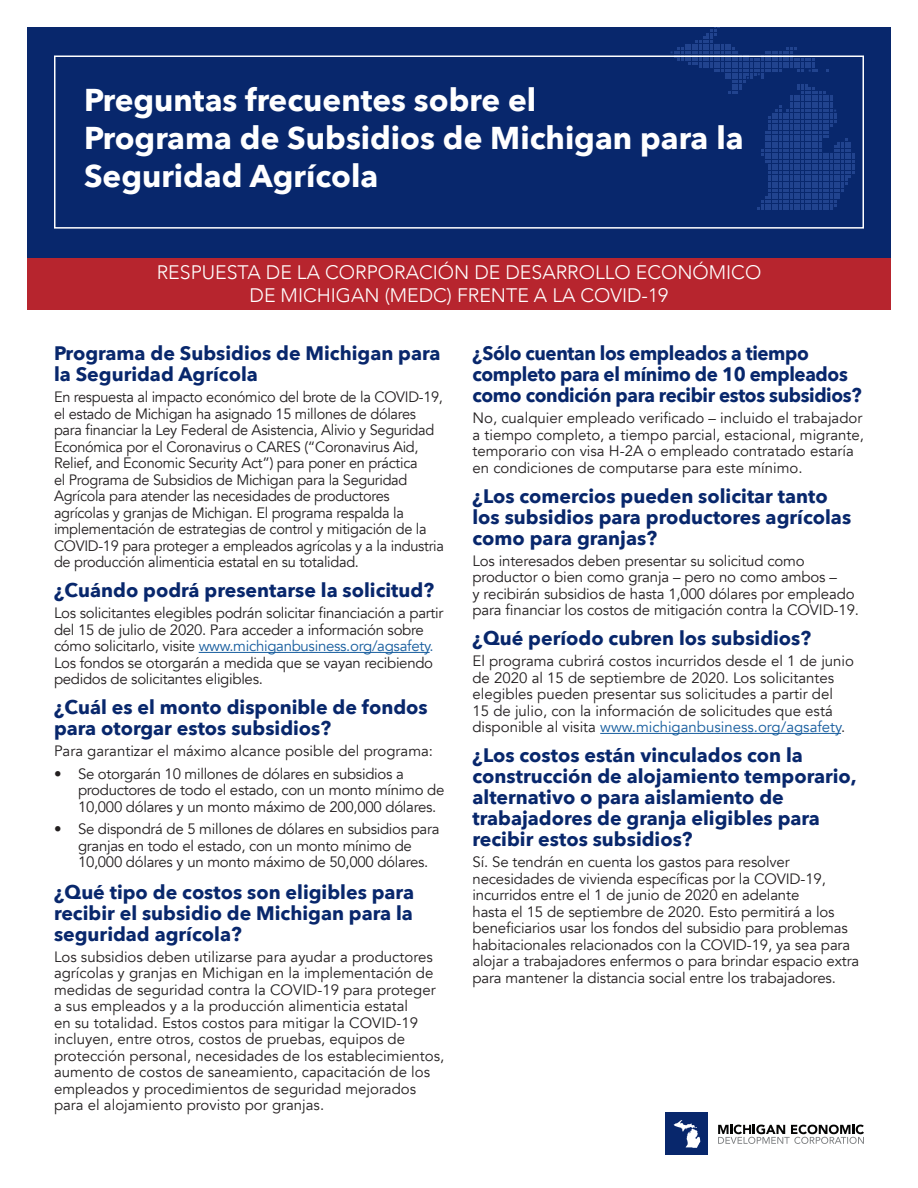
<style>
.page{position:relative;width:918px;height:1188px;background:#fff}
.page>*{position:absolute;margin:0;border:0;box-sizing:border-box;transform-origin:0 0}
.t1{font:700 31.5px/37.8px "Avenir Next";color:#fff}
.t2{font:700 19.5px/21px "Avenir Next";color:#08276c}
.t3{font:700 19.5px/21px "Avenir Next";letter-spacing:-.02em;color:#08276c;scale:.96 1}
.t4{font:300 19.5px/23.4px "Avenir";color:#fff;text-align:center}
.t5{font:15px/16.5px "Avenir";letter-spacing:-.01em;color:#231f20}
.s1{color:#175d9e}
</style>
<div class="page">
<div style="left:27px;top:27px;width:864px;height:232px;background:#08276c"></div>
<div style="left:666px;top:1113px;width:42px;height:42px;background:#08276c"></div>
<svg style="left:674px;top:1120px;width:26px;height:28px"></svg>
<svg style="left:718px;top:1125px;width:146px;height:19px"></svg>
<svg style="left:671px;top:27px;width:183px;height:183px"></svg>
<div style="left:54px;top:56px;width:810px;height:173px;border:2px solid #fff"></div>
<div style="left:27px;top:258px;width:864px;height:52px;background:#b7252e"></div>
<hr style="left:199px;top:652px;width:231px;height:1px;background:#175d9e">
<hr style="left:600px;top:733px;width:241px;height:1px;background:#175d9e">
<h1 class="t1" style="left:84px;top:81px;width:661px">Preguntas frecuentes sobre el<br>Programa de Subsidios de Michigan para la<br>Seguridad Agrícola</h1>
<h2 class="t4" style="left:157px;top:261px;width:606px">RESPUESTA DE LA CORPORACIÓN DE DESARROLLO ECONÓMICO<br>DE MICHIGAN (MEDC) FRENTE A LA COVID-19</h2>
<h2 class="t2" style="left:54px;top:343px;width:388px">Programa de Subsidios de Michigan para la Seguridad Agrícola</h2>
<p class="t5" style="left:54px;top:389px;width:391px">En respuesta al impacto económico del brote de la COVID-19, el estado de Michigan ha asignado 15 millones de dólares para financiar la Ley Federal de Asistencia, Alivio y Seguridad Económica por el Coronavirus o CARES (“Coronavirus Aid, Relief, and Economic Security Act”) para poner en práctica<br>el Programa de Subsidios de Michigan para la Seguridad Agrícola para atender las necesidades de productores agrícolas y granjas de Michigan. El programa respalda la implementación de estrategias de control y mitigación de la COVID-19 para proteger a empleados agrícolas y a la industria de producción alimenticia estatal en su totalidad.</p>
<h2 class="t2" style="left:54px;top:580px;width:382px">¿Cuándo podrá presentarse la solicitud?</h2>
<p class="t5" style="left:54px;top:605px;width:391px">Los solicitantes elegibles podrán solicitar financiación a partir del 15 de julio de 2020. Para acceder a información sobre cómo solicitarlo, visite <span class="s1">www.michiganbusiness.org/agsafety.<br></span>Los fondos se otorgarán a medida que se vayan recibiendo pedidos de solicitantes eligibles.</p>
<h2 class="t2" style="left:54px;top:697px;width:375px">¿Cuál es el monto disponible de fondos para otorgar estos subsidios?</h2>
<p class="t5" style="left:54px;top:743px;width:381px">Para garantizar el máximo alcance posible del programa:</p>
<p class="t5" style="left:78px;top:766px;width:368px;text-indent:-24px">• Se otorgarán 10 millones de dólares en subsidios a productores de todo el estado, con un monto mínimo de<br>10,000 dólares y un monto máximo de 200,000 dólares.</p>
<p class="t5" style="left:78px;top:821px;width:363px;text-indent:-24px">• Se dispondrá de 5 millones de dólares en subsidios para granjas en todo el estado, con un monto mínimo de<br>10,000 dólares y un monto máximo de 50,000 dólares.</p>
<h2 class="t2" style="left:54px;top:881px;width:362px;text-align:justify">¿Qué tipo de costos son eligibles para recibir el subsidio de Michigan para la seguridad agrícola?</h2>
<p class="t5" style="left:54px;top:949px;width:392px">Los subsidios deben utilizarse para ayudar a productores agrícolas y granjas en Michigan en la implementación de medidas de seguridad contra la COVID-19 para proteger a sus empleados y a la producción alimenticia estatal<br>en su totalidad. Estos costos para mitigar la COVID-19 incluyen, entre otros, costos de pruebas, equipos de protección personal, necesidades de los establecimientos, aumento de costos de saneamiento, capacitación de los empleados y procedimientos de seguridad mejorados para el alojamiento provisto por granjas.</p>
<h2 class="t3" style="left:472px;top:343px;width:407px">¿Sólo cuentan los empleados a tiempo completo para el mínimo de 10 empleados como condición para recibir estos subsidios?</h2>
<p class="t5" style="left:472px;top:410px;width:393px">No, cualquier empleado verificado – incluido el trabajador a tiempo completo, a tiempo parcial, estacional, migrante, temporario con visa H-2A o empleado contratado estaría en condiciones de computarse para este mínimo.</p>
<h2 class="t2" style="left:472px;top:485px;width:380px">¿Los comercios pueden solicitar tanto los subsidios para productores agrícolas como para granjas?</h2>
<p class="t5" style="left:472px;top:553px;width:388px">Los interesados deben presentar su solicitud como productor o bien como granja – pero no como ambos –<br>y recibirán subsidios de hasta 1,000 dólares por empleado para financiar los costos de mitigación contra la COVID-19.</p>
<h2 class="t2" style="left:472px;top:628px;width:340px">¿Qué período cubren los subsidios?</h2>
<p class="t5" style="left:472px;top:653px;width:383px">El programa cubrirá costos incurridos desde el 1 de junio de 2020 al 15 de septiembre de 2020. Los solicitantes elegibles pueden presentar sus solicitudes a partir del<br>15 de julio, con la información de solicitudes que está disponible al visita <span class="s1">www.michiganbusiness.org/agsafety</span>.</p>
<h2 class="t2" style="left:472px;top:745px;width:386px">¿Los costos están vinculados con la construcción de alojamiento temporario, alternativo o para aislamiento de trabajadores de granja eligibles para recibir estos subsidios?</h2>
<p class="t5" style="left:472px;top:854px;width:388px">Sí. Se tendrán en cuenta los gastos para resolver necesidades de vivienda específicas por la COVID-19, incurridos entre el 1 de junio de 2020 en adelante<br>hasta el 15 de septiembre de 2020. Esto permitirá a los beneficiarios usar los fondos del subsidio para problemas habitacionales relacionados con la COVID-19, ya sea para alojar a trabajadores enfermos o para brindar espacio extra para mantener la distancia social entre los trabajadores.</p>
</div>
